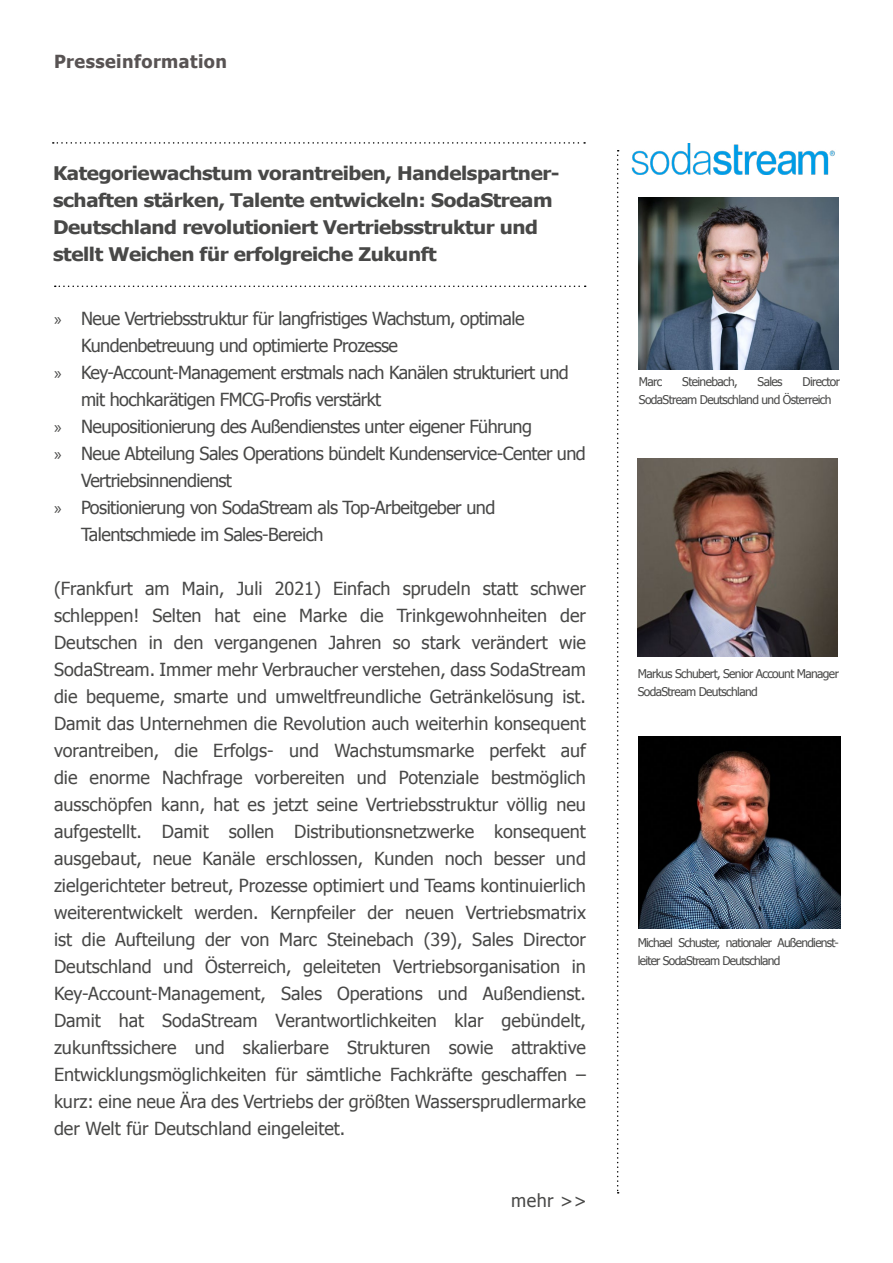
<style>
.page{position:relative;width:893px;height:1263px;background:#fff}
.page>*{position:absolute;margin:0;border:0;box-sizing:border-box;transform-origin:0 0}
.Liste{font:700 18.75px/27px "Tahoma";letter-spacing:-.02em;color:#484847;scale:1.09 1}
.Teaser_PM{font:18px/27px "Tahoma";letter-spacing:-.03em;color:#484847}
.t1{font:700 18px "Tahoma";letter-spacing:.025em;color:#585353}
.t2{font:12px/18px "Tahoma";letter-spacing:-.05em;color:#484847}
.s1{font-family:"Myriad Pro"}
</style>
<div class="page">
<svg style="left:53px;top:142px;width:532px;height:2px"></svg>
<svg style="left:55px;top:286px;width:531px;height:1px"></svg>
<svg style="left:617px;top:150px;width:2px;height:1043px"></svg>
<img style="left:632px;top:144px;width:203px;height:30px">
<img style="left:638px;top:737px;width:203px;height:191px">
<img style="left:638px;top:459px;width:200px;height:197px">
<img style="left:639px;top:198px;width:200px;height:171px">
<p class="t1" style="left:54px;top:49px;width:175px">Presseinformation</p>
<p class="Liste" style="left:53px;top:158px;width:466px">Kategoriewachstum vorantreiben, Handelspartner&shy;schaften stärken, Talente entwickeln: SodaStream Deutschland revolutioniert Vertriebsstruktur und stellt Weichen für erfolgreiche Zukunft</p>
<p class="Teaser_PM" style="left:81px;top:304px;width:445px;text-indent:-27px"><span class="s1">»</span> Neue Vertriebsstruktur für langfristiges Wachstum, optimale<br>Kundenbetreuung und optimierte Prozesse</p>
<p class="Teaser_PM" style="left:81px;top:358px;width:489px;text-indent:-27px"><span class="s1">»</span> Key-Account-Management erstmals nach Kanälen strukturiert und mit hochkarätigen FMCG-Profis verstärkt</p>
<p class="Teaser_PM" style="left:54px;top:412px;width:480px"><span class="s1">»</span> Neupositionierung des Außendienstes unter eigener Führung</p>
<p class="Teaser_PM" style="left:81px;top:439px;width:506px;text-indent:-27px"><span class="s1">»</span> Neue Abteilung Sales Operations bündelt Kundenservice-Center und<br>Vertriebsinnendienst</p>
<p class="Teaser_PM" style="left:81px;top:493px;width:416px;text-indent:-27px"><span class="s1">»</span> Positionierung von SodaStream als Top-Arbeitgeber und<br>Talentschmiede im Sales-Bereich</p>
<p class="Teaser_PM" style="left:54px;top:574px;width:533px;text-align:justify">(Frankfurt am Main, Juli 2021) Einfach sprudeln statt schwer schleppen! Selten hat eine Marke die Trinkgewohnheiten der Deutschen in den vergangenen Jahren so stark verändert wie SodaStream. Immer mehr Verbraucher verstehen, dass SodaStream die bequeme, smarte und umweltfreundliche Getränkelösung ist.<br>Damit das Unternehmen die Revolution auch weiterhin konsequent vorantreiben, die Erfolgs- und Wachstumsmarke perfekt auf die enorme Nachfrage vorbereiten und Potenziale bestmöglich ausschöpfen kann, hat es jetzt seine Vertriebsstruktur völlig neu aufgestellt. Damit sollen Distributionsnetzwerke konsequent ausgebaut, neue Kanäle erschlossen, Kunden noch besser und zielgerichteter betreut, Prozesse optimiert und Teams kontinuierlich weiterentwickelt werden. Kernpfeiler der neuen Vertriebsmatrix ist die Aufteilung der von Marc Steinebach (39), Sales Director Deutschland und Österreich, geleiteten Vertriebsorganisation in Key-Account-Management, Sales Operations und Außendienst.<br>Damit hat SodaStream Verantwortlichkeiten klar gebündelt, zukunftssichere und skalierbare Strukturen sowie attraktive Entwicklungsmöglichkeiten für sämtliche Fachkräfte geschaffen – kurz: eine neue Ära des Vertriebs der größten Wassersprudlermarke der Welt für Deutschland eingeleitet.</p>
<p class="Teaser_PM" style="left:511px;top:1186px;width:77px">mehr &gt;&gt;</p>
<p class="t2" style="left:639px;top:372px;width:25px">Marc</p>
<p class="t2" style="left:682px;top:372px;width:57px">Steinebach,</p>
<p class="t2" style="left:758px;top:372px;width:26px">Sales</p>
<p class="t2" style="left:639px;top:372px;width:203px;text-indent:164px">Director<br>SodaStream Deutschland und Österreich</p>
<p class="t2" style="left:638px;top:664px;width:203px">Markus Schubert, Senior Account Manager<br>SodaStream Deutschland</p>
<p class="t2" style="left:638px;top:933px;width:203px">Michael Schuster, nationaler Außendienst&shy;leiter SodaStream Deutschland</p>
</div>
